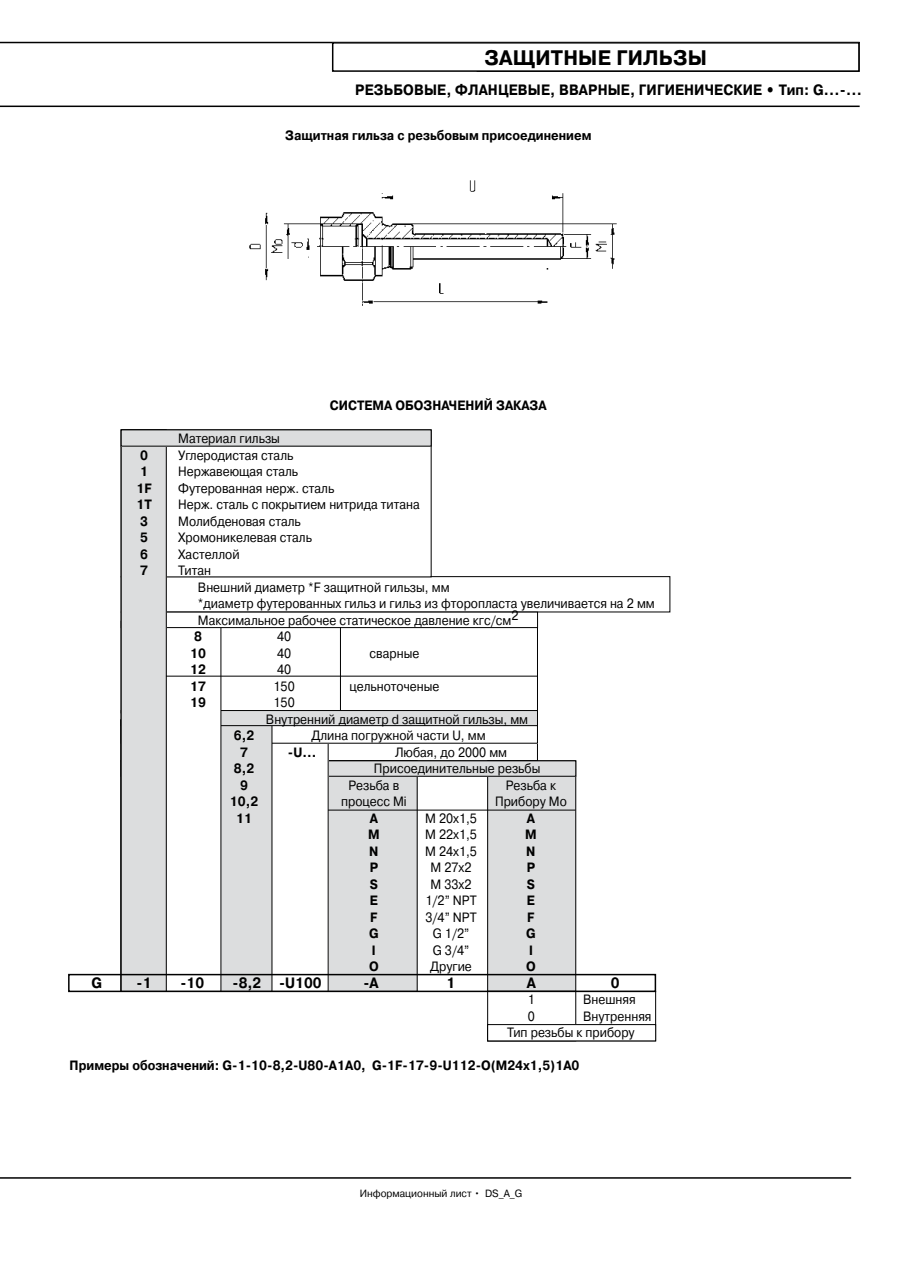
<style>
.page{position:relative;width:915px;height:1263px;background:#fff}
.page>*{position:absolute;margin:0;border:0;box-sizing:border-box;transform-origin:0 0}
.t1{font:700 21px "Pragmatica C";letter-spacing:.01em;color:#000;scale:.95 1}
.t2{font:700 15px "Pragmatica C";letter-spacing:.01em;color:#000;scale:.9 1}
.t3{font:13.5px/16.5px "Pragmatica C";color:#000;scale:.9 1}
.t4{font:700 13.5px "Pragmatica C";color:#000;scale:.9 1}
.t5{font:10.5px "Pragmatica C";color:#000;scale:.95 1}
</style>
<div class="page">
<hr style="left:0;top:42px;width:859px;height:1px;background:#000">
<hr style="left:0;top:106px;width:859px;height:1px;background:#000">
<hr style="left:0;top:1177px;width:850px;height:2px;background:#000">
<div style="left:121px;top:761px;width:296px;height:230px;background:#dcddde"></div>
<div style="left:487px;top:761px;width:88px;height:230px;background:#dcddde"></div>
<div style="left:487px;top:760px;width:89px;height:232px;border:1px solid #000"></div>
<div style="left:487px;top:991px;width:89px;height:50px;border:1px solid #000"></div>
<div style="left:121px;top:761px;width:454px;height:15px;background:#dcddde"></div>
<div style="left:121px;top:760px;width:455px;height:17px;border:1px solid #000"></div>
<div style="left:121px;top:720px;width:207px;height:271px;background:#fff"></div>
<div style="left:121px;top:720px;width:151px;height:271px;background:#dcddde"></div>
<div style="left:121px;top:710px;width:416px;height:16px;background:#dcddde"></div>
<div style="left:121px;top:710px;width:416px;height:16px;border:1px solid #000"></div>
<div style="left:121px;top:430px;width:100px;height:561px;background:#fff"></div>
<div style="left:121px;top:612px;width:416px;height:16px;border:1px solid #000"></div>
<div style="left:121px;top:430px;width:45px;height:561px;background:#dcddde"></div>
<div style="left:121px;top:429px;width:46px;height:563px;border:1px solid #000"></div>
<div style="left:121px;top:430px;width:310px;height:16px;background:#dcddde"></div>
<div style="left:121px;top:429px;width:310px;height:17px;border:1px solid #000"></div>
<div style="left:68px;top:974px;width:588px;height:18px;border:2px solid #000"></div>
<hr style="left:166px;top:676px;width:371px;height:1px;background:#000">
<hr style="left:328px;top:810px;width:247px;height:1px;background:#000">
<hr style="left:340px;top:627px;width:1px;height:83px;background:#000">
<div style="left:487px;top:1024px;width:168px;height:17px;background:#fff"></div>
<div style="left:487px;top:1024px;width:168px;height:17px;border:1px solid #000"></div>
<img style="left:249px;top:180px;width:368px;height:126px">
<div style="left:332px;top:42px;width:527px;height:30px;border:2px solid #000"></div>
<h1 class="t1" style="left:484px;top:46px;width:236px">ЗАЩИТНЫЕ ГИЛЬЗЫ</h1>
<h1 class="t1" style="left:596px;top:46px;width:152px">АКСЕССУАРЫ</h1>
<p class="t2" style="left:355px;top:81px;width:564px">РЕЗЬБОВЫЕ, ФЛАНЦЕВЫЕ, ВВАРНЫЕ, ГИГИЕНИЧЕСКИЕ • Тип: G...-...</p>
<p class="t4" style="left:285px;top:127px;width:342px">Защитная гильза с резьбовым присоединением</p>
<p class="t3" style="left:178px;top:430px;width:115px">Материал гильзы</p>
<p class="t4" style="left:330px;top:398px;width:242px">СИСТЕМА ОБОЗНАЧЕНИЙ ЗАКАЗА</p>
<p class="t4" style="left:140px;top:448px;width:10px">0</p>
<p class="t3" style="left:178px;top:447px;width:129px">Углеродистая сталь</p>
<p class="t4" style="left:140px;top:464px;width:10px">1</p>
<p class="t3" style="left:178px;top:463px;width:135px">Нержавеющая сталь</p>
<p class="t4" style="left:136px;top:481px;width:18px">1F</p>
<p class="t3" style="left:178px;top:480px;width:175px">Футерованная нерж. сталь</p>
<p class="t4" style="left:136px;top:497px;width:19px">1T</p>
<p class="t3" style="left:178px;top:496px;width:270px">Нерж. сталь с покрытием нитрида титана</p>
<p class="t4" style="left:140px;top:514px;width:10px">3</p>
<p class="t3" style="left:178px;top:513px;width:138px">Молибденовая сталь</p>
<p class="t4" style="left:140px;top:530px;width:10px">5</p>
<p class="t3" style="left:178px;top:529px;width:150px">Хромоникелевая сталь</p>
<p class="t4" style="left:140px;top:547px;width:10px">6</p>
<p class="t3" style="left:178px;top:546px;width:70px">Хастеллой</p>
<p class="t4" style="left:140px;top:563px;width:10px">7</p>
<p class="t3" style="left:198px;top:562px;width:509px;text-indent:-20px">Титан<br>Внешний диаметр *F защитной гильзы, мм<br>*диаметр футерованных гильз и гильз из фторопласта увеличивается на 2 мм Максимальное рабочее статическое давление кгс/см2</p>
<p class="t4" style="left:194px;top:629px;width:10px">8</p>
<p class="t3" style="left:277px;top:628px;width:17px">40</p>
<p class="t4" style="left:190px;top:645px;width:19px">10</p>
<p class="t3" style="left:277px;top:645px;width:17px">40</p>
<p class="t3" style="left:369px;top:645px;width:57px">сварные</p>
<p class="t4" style="left:190px;top:662px;width:19px">12</p>
<p class="t3" style="left:277px;top:661px;width:17px">40</p>
<p class="t4" style="left:190px;top:678px;width:19px">17</p>
<p class="t3" style="left:273px;top:678px;width:25px">150</p>
<p class="t3" style="left:349px;top:678px;width:101px">цельноточеные</p>
<p class="t4" style="left:190px;top:695px;width:19px">19</p>
<p class="t3" style="left:266px;top:694px;width:293px;text-indent:8px">150<br>Внутренний диаметр d защитной гильзы, мм</p>
<p class="t4" style="left:234px;top:728px;width:24px">6,2</p>
<p class="t3" style="left:311px;top:727px;width:195px">Длина погружной части U, мм</p>
<p class="t4" style="left:240px;top:744px;width:10px">7</p>
<p class="t4" style="left:288px;top:744px;width:33px">-U...</p>
<p class="t3" style="left:395px;top:744px;width:126px">Любая, до 2000 мм</p>
<p class="t4" style="left:234px;top:761px;width:24px">8,2</p>
<p class="t3" style="left:374px;top:760px;width:186px">Присоединительные резьбы</p>
<p class="t4" style="left:240px;top:777px;width:10px">9</p>
<p class="t3" style="left:348px;top:777px;width:58px">Резьба в</p>
<p class="t3" style="left:505px;top:777px;width:57px">Резьба к</p>
<p class="t4" style="left:230px;top:794px;width:33px">10,2</p>
<p class="t3" style="left:341px;top:793px;width:74px">процесс Mi</p>
<p class="t3" style="left:495px;top:793px;width:81px">Прибору Mo</p>
<p class="t4" style="left:236px;top:810px;width:19px">11</p>
<p class="t4" style="left:369px;top:810px;width:11px">A</p>
<p class="t3" style="left:425px;top:810px;width:59px">М 20х1,5</p>
<p class="t4" style="left:526px;top:810px;width:11px">A</p>
<p class="t4" style="left:368px;top:827px;width:14px">M</p>
<p class="t3" style="left:425px;top:826px;width:59px">М 22х1,5</p>
<p class="t4" style="left:525px;top:827px;width:14px">M</p>
<p class="t4" style="left:369px;top:843px;width:12px">N</p>
<p class="t3" style="left:425px;top:843px;width:59px">М 24х1,5</p>
<p class="t4" style="left:526px;top:843px;width:12px">N</p>
<p class="t4" style="left:369px;top:860px;width:11px">P</p>
<p class="t3" style="left:430px;top:859px;width:47px">М 27х2</p>
<p class="t4" style="left:526px;top:860px;width:11px">P</p>
<p class="t4" style="left:369px;top:876px;width:11px">S</p>
<p class="t3" style="left:430px;top:876px;width:47px">М 33х2</p>
<p class="t4" style="left:526px;top:876px;width:11px">S</p>
<p class="t4" style="left:370px;top:893px;width:10px">E</p>
<p class="t3" style="left:425px;top:892px;width:58px">1/2” NPT</p>
<p class="t4" style="left:526px;top:893px;width:10px">E</p>
<p class="t4" style="left:370px;top:909px;width:10px">F</p>
<p class="t3" style="left:425px;top:909px;width:58px">3/4” NPT</p>
<p class="t4" style="left:527px;top:909px;width:10px">F</p>
<p class="t4" style="left:369px;top:926px;width:12px">G</p>
<p class="t3" style="left:432px;top:925px;width:42px">G 1/2”</p>
<p class="t4" style="left:526px;top:926px;width:12px">G</p>
<p class="t4" style="left:372px;top:942px;width:6px">I</p>
<p class="t3" style="left:432px;top:942px;width:42px">G 3/4”</p>
<p class="t4" style="left:529px;top:942px;width:6px">I</p>
<p class="t4" style="left:369px;top:959px;width:12px">O</p>
<p class="t3" style="left:430px;top:958px;width:48px">Другие</p>
<p class="t4" style="left:526px;top:959px;width:12px">O</p>
<p class="t2" style="left:92px;top:974px;width:13px">G</p>
<p class="t2" style="left:136px;top:974px;width:18px">-1</p>
<p class="t2" style="left:180px;top:974px;width:28px">-10</p>
<p class="t2" style="left:232px;top:974px;width:100px">-8,2 -U100</p>
<p class="t2" style="left:363px;top:974px;width:18px">-A</p>
<p class="t2" style="left:446px;top:974px;width:11px">1</p>
<p class="t2" style="left:526px;top:974px;width:12px">A</p>
<p class="t2" style="left:610px;top:974px;width:11px">0</p>
<p class="t3" style="left:527px;top:991px;width:9px">1</p>
<p class="t3" style="left:583px;top:991px;width:60px">Внешняя</p>
<p class="t3" style="left:527px;top:1008px;width:9px">0</p>
<p class="t3" style="left:507px;top:1008px;width:162px;text-indent:76px">Внутренняя<br>Тип резьбы к прибору</p>
<p class="t4" style="left:70px;top:1058px;width:568px">Примеры обозначений: G-1-10-8,2-U80-A1A0, G-1F-17-9-U112-O(М24х1,5)1A0</p>
<p class="t5" style="left:359px;top:1187px;width:172px">Информационный лист • DS_A_G</p>
</div>
